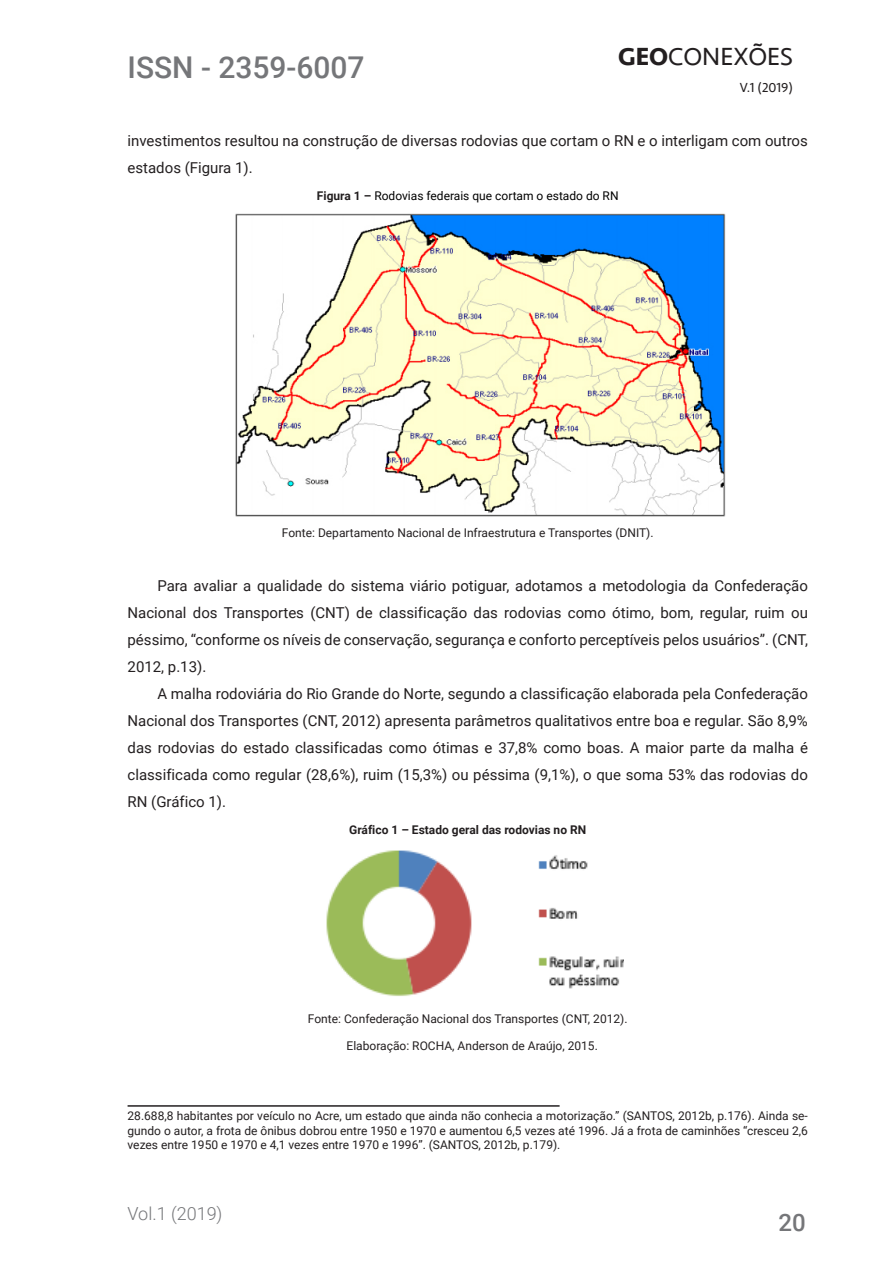
<style>
.page{position:relative;width:893px;height:1263px;background:#fff}
.page>*{position:absolute;margin:0;border:0;box-sizing:border-box;transform-origin:0 0}
.t1{font:500 30px "Roboto";color:#757679}
.t2{font:25.5px "Seravek";color:#231f20}
.t3{font:500 24px "Roboto";color:#757679}
.t4{font:300 18px "Roboto";color:#757679}
.t5{font:15px/27px "Roboto";color:#231f20;text-align:justify}
.t6{font:13.5px "Seravek";color:#231f20}
.legendas{font:12px/14.4px "Roboto";color:#231f20;text-align:justify}
.legendas-2{font:12px "Roboto";color:#000}
.legendas-3{font:700 12px "Roboto";color:#231f20}
.s1{font-weight:700}
.s2{font-weight:700;color:#231f20}
</style>
<div class="page">
<hr style="left:128px;top:1105px;width:432px;height:2px;background:#231f20">
<img style="left:235px;top:213px;width:490px;height:304px">
<img style="left:326px;top:850px;width:297px;height:146px">
<h1 class="t1" style="left:128px;top:46px;width:238px">ISSN - 2359-6007</h1>
<h2 class="t2" style="left:618px;top:36px;width:177px"><span class="s1">GEO</span>CONEXÕES</h2>
<p class="t6" style="left:740px;top:77px;width:55px">V.1 (2019)</p>
<p class="t5" style="left:128px;top:126px;width:682px">investimentos resultou na construção de diversas rodovias que cortam o RN e o interligam com outros estados (Figura 1).</p>
<p class="legendas-2" style="left:317px;top:187px;width:303px"><span class="s2">Figura 1 –</span> Rodovias federais que cortam o estado do RN</p>
<p class="legendas" style="left:282px;top:525px;width:373px">Fonte: Departamento Nacional de Infraestrutura e Transportes (DNIT).</p>
<p class="t5" style="left:128px;top:572px;width:682px;text-indent:30px">Para avaliar a qualidade do sistema viário potiguar, adotamos a metodologia da Confederação Nacional dos Transportes (CNT) de classificação das rodovias como ótimo, bom, regular, ruim ou péssimo, “conforme os níveis de conservação, segurança e conforto perceptíveis pelos usuários”. (CNT, 2012, p.13).</p>
<p class="t5" style="left:128px;top:680px;width:682px;text-indent:30px">A malha rodoviária do Rio Grande do Norte, segundo a classificação elaborada pela Confederação Nacional dos Transportes (CNT, 2012) apresenta parâmetros qualitativos entre boa e regular. São 8,9% das rodovias do estado classificadas como ótimas e 37,8% como boas. A maior parte da malha é classificada como regular (28,6%), ruim (15,3%) ou péssima (9,1%), o que soma 53% das rodovias do RN (Gráfico 1).</p>
<p class="legendas-3" style="left:349px;top:821px;width:239px">Gráfico 1 – Estado geral das rodovias no RN</p>
<p class="legendas" style="left:308px;top:1011px;width:321px">Fonte: Confederação Nacional dos Transportes (CNT, 2012).</p>
<p class="legendas" style="left:347px;top:1038px;width:253px">Elaboração: ROCHA, Anderson de Araújo, 2015.</p>
<p class="legendas" style="left:128px;top:1108px;width:682px">28.688,8 habitantes por veículo no Acre, um estado que ainda não conhecia a motorização.” (SANTOS, 2012b, p.176). Ainda se&shy;gundo o autor, a frota de ônibus dobrou entre 1950 e 1970 e aumentou 6,5 vezes até 1996. Já a frota de caminhões “cresceu 2,6 vezes entre 1950 e 1970 e 4,1 vezes entre 1970 e 1996”. (SANTOS, 2012b, p.179).</p>
<p class="t4" style="left:128px;top:1201px;width:96px">Vol.1 (2019)</p>
<h3 class="t3" style="left:778px;top:1206px;width:29px">20</h3>
</div>
